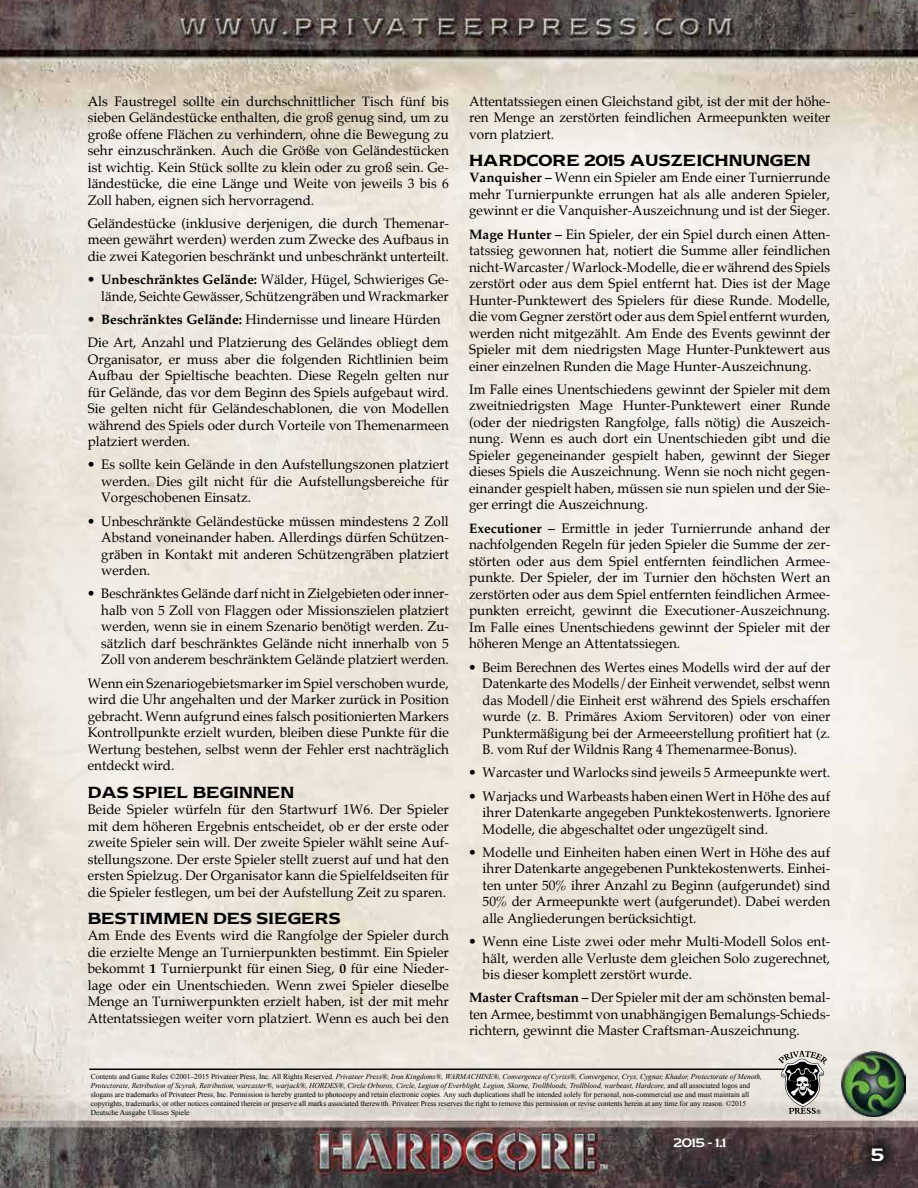
<style>
.page{position:relative;width:918px;height:1188px;background:#fff}
.page>*{position:absolute;margin:0;border:0;box-sizing:border-box;transform-origin:0 0}
.t1{font:15px "Newtext Demi";color:#fff}
.t2{font:13.5px/16.5px "Palatino";color:#000;text-align:justify}
.t3{font:13.5px "Newtext Demi";letter-spacing:-.005em;color:#000}
.t4{font:10.5px "Newtext";color:#fff}
.t5{font:7.5px/9px "Times New Roman";letter-spacing:-.005em;color:#000}
.t6{font:condensed 6px "Helvetica";color:#000}
.s1{font-weight:700}
.s2{font-family:"Akzidenz Grotesk";font-weight:900}
.s3{font-style:italic}
</style>
<div class="page">
<img style="left:0;top:0;width:918px;height:1188px">
<div style="left:858px;top:1135px;width:40px;height:40px;background:#000;opacity:.75"></div>
<hr style="left:89px;top:1069px;width:705px;height:1px;background:#000">
<svg style="left:778px;top:1051px;width:49px;height:63px;background:#969490"></svg>
<img style="left:842px;top:1052px;width:64px;height:64px">
<p class="t2" style="left:469px;top:93px;width:363px">Attentatssiegen einen Gleichstand gibt, ist der mit der höhe&shy;ren Menge an zerstörten feindlichen Armeepunkten weiter vorn platziert.</p>
<p class="t3" style="left:469px;top:151px;width:343px">HARDCORE 2015 AUSZEICHNUNGEN</p>
<p class="t2" style="left:469px;top:170px;width:363px"><span class="s1">Vanquisher –</span> Wenn ein Spieler am Ende einer Turnierrunde mehr Turnierpunkte errungen hat als alle anderen Spieler, gewinnt er die Vanquisher-Auszeichnung und ist der Sieger.</p>
<p class="t2" style="left:469px;top:226px;width:363px"><span class="s1">Mage Hunter –</span> Ein Spieler, der ein Spiel durch einen Atten&shy;tatssieg gewonnen hat, notiert die Summe aller feindlichen nicht-Warcaster/Warlock-Modelle, die er während des Spiels zerstört oder aus dem Spiel entfernt hat. Dies ist der Mage Hunter-Punktewert des Spielers für diese Runde. Modelle, die vom Gegner zerstört oder aus dem Spiel entfernt wurden, werden nicht mitgezählt. Am Ende des Events gewinnt der Spieler mit dem niedrigsten Mage Hunter-Punktewert aus einer einzelnen Runden die Mage Hunter-Auszeichnung.</p>
<p class="t2" style="left:469px;top:381px;width:363px">Im Falle eines Unentschiedens gewinnt der Spieler mit dem zweitniedrigsten Mage Hunter-Punktewert einer Runde (oder der niedrigsten Rangfolge, falls nötig) die Auszeich&shy;nung. Wenn es auch dort ein Unentschieden gibt und die Spieler gegeneinander gespielt haben, gewinnt der Sieger dieses Spiels die Auszeichnung. Wenn sie noch nicht gegen&shy;einander gespielt haben, müssen sie nun spielen und der Sie&shy;ger erringt die Auszeichnung.</p>
<p class="t2" style="left:469px;top:520px;width:363px"><span class="s1">Executioner –</span> Ermittle in jeder Turnierrunde anhand der nachfolgenden Regeln für jeden Spieler die Summe der zer&shy;störten oder aus dem Spiel entfernten feindlichen Armee&shy;punkte. Der Spieler, der im Turnier den höchsten Wert an zerstörten oder aus dem Spiel entfernten feindlichen Armee&shy;punkten erreicht, gewinnt die Executioner-Auszeichnung.<br>Im Falle eines Unentschiedens gewinnt der Spieler mit der höheren Menge an Attentatssiegen.</p>
<p class="t2" style="left:483px;top:659px;width:349px;text-indent:-14px"><span class="s2">•</span> Beim Berechnen des Wertes eines Modells wird der auf der Datenkarte des Modells/der Einheit verwendet, selbst wenn das Modell/die Einheit erst während des Spiels erschaffen wurde (z. B. Primäres Axiom Servitoren) oder von einer Punktermäßigung bei der Armeeerstellung profitiert hat (z.<br>B. vom Ruf der Wildnis Rang 4 Themenarmee-Bonus).</p>
<p class="t2" style="left:469px;top:764px;width:363px"><span class="s2">•</span> Warcaster und Warlocks sind jeweils 5 Armeepunkte wert.</p>
<p class="t2" style="left:483px;top:788px;width:349px;text-indent:-14px"><span class="s2">•</span> Warjacks und Warbeasts haben einen Wert in Höhe des auf ihrer Datenkarte angegeben Punktekostenwerts. Ignoriere Modelle, die abgeschaltet oder ungezügelt sind.</p>
<p class="t2" style="left:483px;top:844px;width:349px;text-indent:-14px"><span class="s2">•</span> Modelle und Einheiten haben einen Wert in Höhe des auf ihrer Datenkarte angegebenen Punktekostenwerts. Einhei&shy;ten unter 50% ihrer Anzahl zu Beginn (aufgerundet) sind 50% der Armeepunkte wert (aufgerundet). Dabei werden alle Angliederungen berücksichtigt.</p>
<p class="t2" style="left:483px;top:933px;width:349px;text-indent:-14px"><span class="s2">•</span> Wenn eine Liste zwei oder mehr Multi-Modell Solos ent&shy;hält, werden alle Verluste dem gleichen Solo zugerechnet, bis dieser komplett zerstört wurde.</p>
<p class="t2" style="left:469px;top:989px;width:363px"><span class="s1">Master Craftsman –</span> Der Spieler mit der am schönsten bemal&shy;ten Armee, bestimmt von unabhängigen Bemalungs-Schieds&shy;richtern, gewinnt die Master Craftsman-Auszeichnung.</p>
<p class="t5" style="left:91px;top:1072px;width:673px">Contents and Game Rules ©2001–2015 Privateer Press, Inc. All Rights Reserved. <span class="s3">Privateer Press®, Iron Kingdoms®, WARMACHINE®, Convergence of Cyriss®, Convergence, Cryx, Cygnar, Khador, Protectorate of Menoth, Protectorate, Retribution of Scyrah, Retribution, warcaster®, warjack®, HORDES®, Circle Orboros, Circle, Legion of Everblight, Legion, Skorne, Trollbloods, Trollblood, warbeast, Hardcore,</span> and all associated logos and slogans are trademarks of Privateer Press, Inc. Permission is hereby granted to photocopy and retain electronic copies. Any such duplications shall be intended solely for personal, non-commercial use and must maintain all copyrights, trademarks, or other notices contained therein or preserve all marks associated therewith. Privateer Press reserves the right to remove this permission or revise contents herein at any time for any reason. ©2015<br>Deutsche Ausgabe Ulisses Spiele</p>
<p class="t2" style="left:88px;top:93px;width:363px">Als Faustregel sollte ein durchschnittlicher Tisch fünf bis sieben Geländestücke enthalten, die groß genug sind, um zu große offene Flächen zu verhindern, ohne die Bewegung zu sehr einzuschränken. Auch die Größe von Geländestücken ist wichtig. Kein Stück sollte zu klein oder zu groß sein. Ge&shy;ländestücke, die eine Länge und Weite von jeweils 3 bis 6<br>Zoll haben, eignen sich hervorragend.</p>
<p class="t2" style="left:88px;top:215px;width:363px">Geländestücke (inklusive derjenigen, die durch Themenar&shy;meen gewährt werden) werden zum Zwecke des Aufbaus in die zwei Kategorien beschränkt und unbeschränkt unterteilt.</p>
<p class="t2" style="left:88px;top:271px;width:363px;text-align:right"><span class="s2">•</span> <span class="s1">Unbeschränktes Gelände:</span> Wälder, Hügel, Schwieriges Ge&shy;lände, Seichte Gewässer, Schützengräben und Wrackmarker</p>
<p class="t2" style="left:88px;top:308px;width:363px;line-height:23.2px"><span class="s2">•</span> <span class="s1">Beschränktes Gelände:</span> Hindernisse und lineare Hürden<br>Die Art, Anzahl und Platzierung des Geländes obliegt dem</p>
<p class="t2" style="left:88px;top:351px;width:363px">Organisator, er muss aber die folgenden Richtlinien beim Aufbau der Spieltische beachten. Diese Regeln gelten nur für Gelände, das vor dem Beginn des Spiels aufgebaut wird.<br>Sie gelten nicht für Geländeschablonen, die von Modellen während des Spiels oder durch Vorteile von Themenarmeen platziert werden.</p>
<p class="t2" style="left:101px;top:456px;width:349px;text-indent:-14px"><span class="s2">•</span> Es sollte kein Gelände in den Aufstellungszonen platziert werden. Dies gilt nicht für die Aufstellungsbereiche für Vorgeschobenen Einsatz.</p>
<p class="t2" style="left:101px;top:513px;width:349px;text-indent:-14px"><span class="s2">•</span> Unbeschränkte Geländestücke müssen mindestens 2 Zoll Abstand voneinander haben. Allerdings dürfen Schützen&shy;gräben in Kontakt mit anderen Schützengräben platziert werden.</p>
<p class="t2" style="left:101px;top:585px;width:349px;text-indent:-14px"><span class="s2">•</span> Beschränktes Gelände darf nicht in Zielgebieten oder inner&shy;halb von 5 Zoll von Flaggen oder Missionszielen platziert werden, wenn sie in einem Szenario benötigt werden. Zu&shy;sätzlich darf beschränktes Gelände nicht innerhalb von 5<br>Zoll von anderem beschränktem Gelände platziert werden.</p>
<p class="t2" style="left:88px;top:675px;width:363px">Wenn ein Szenariogebietsmarker im Spiel verschoben wurde, wird die Uhr angehalten und der Marker zurück in Position gebracht. Wenn aufgrund eines falsch positionierten Markers Kontrollpunkte erzielt wurden, bleiben diese Punkte für die Wertung bestehen, selbst wenn der Fehler erst nachträglich entdeckt wird.</p>
<p class="t3" style="left:88px;top:783px;width:208px">DAS SPIEL BEGINNEN</p>
<p class="t2" style="left:88px;top:801px;width:363px">Beide Spieler würfeln für den Startwurf 1W6. Der Spieler mit dem höheren Ergebnis entscheidet, ob er der erste oder zweite Spieler sein will. Der zweite Spieler wählt seine Auf&shy;stellungszone. Der erste Spieler stellt zuerst auf und hat den ersten Spielzug. Der Organisator kann die Spielfeldseiten für die Spieler festlegen, um bei der Aufstellung Zeit zu sparen.</p>
<p class="t3" style="left:88px;top:909px;width:254px">BESTIMMEN DES SIEGERS</p>
<p class="t2" style="left:88px;top:928px;width:363px">Am Ende des Events wird die Rangfolge der Spieler durch die erzielte Menge an Turnierpunkten bestimmt. Ein Spieler bekommt <span class="s1">1</span> Turnierpunkt für einen Sieg, <span class="s1">0</span> für eine Nieder&shy;lage oder ein Unentschieden. Wenn zwei Spieler dieselbe Menge an Turniwerpunkten erzielt haben, ist der mit mehr Attentatssiegen weiter vorn platziert. Wenn es auch bei den</p>
<p class="t6" style="left:817px;top:1108px;width:5px">®</p>
<p class="t4" style="left:673px;top:1136px;width:54px">2015 – 1.1</p>
<p class="t1" style="left:871px;top:1145px;width:15px">5</p>
</div>
